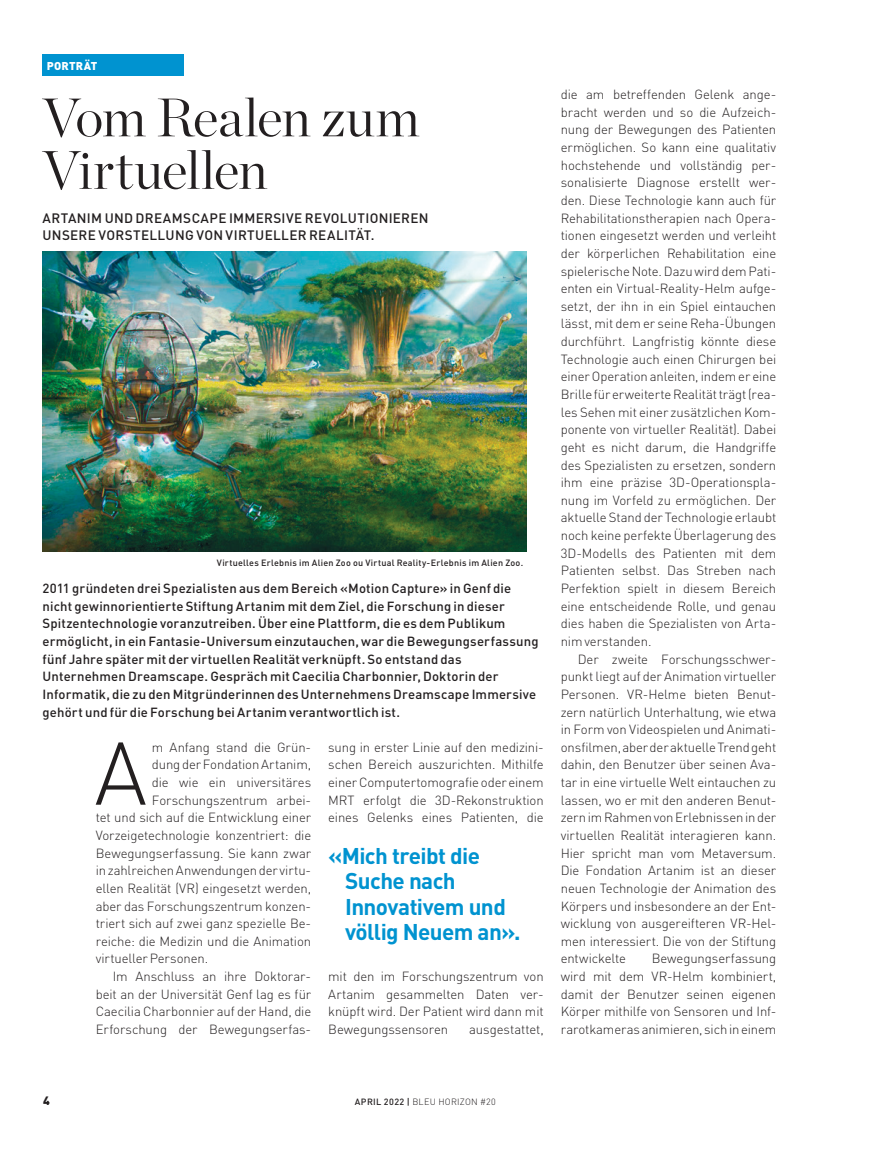
<style>
.page{position:relative;width:872px;height:1149px;background:#fff}
.page>*{position:absolute;margin:0;border:0;box-sizing:border-box;transform-origin:0 0}
.TXT_courant_lettrine{font:300 87.45px "DIN";color:#231f20}
.Titre_36_36_Chronicl{font:300 54px/52.5px "Chronicle Display";letter-spacing:-.015em;color:#231f20}
.Exergue_DIN_Bold_Ble{font:700 22.5px/25.5px "DIN";letter-spacing:-.03em;color:#0093d0}
.TXT_INTRO{font:500 13.5px/17.7px "DIN";letter-spacing:.025em;color:#231f20}
.TXT_courant_DEUTSCH{font:300 13.2px/17.7px "DIN";letter-spacing:-.01em;color:#231f20;text-align:justify}
.Chapeau___Intro_DEUT{font:500 13.2px/17.7px "DIN";letter-spacing:.01em;color:#231f20}
.TXT_courant_lettrine-2{font:300 13.2px "DIN";letter-spacing:-.01em;color:#231f20}
.t1{font:900 12px "DIN";color:#231f20}
.t2{font:900 11.25px "DIN";letter-spacing:.02em;color:#fff}
.légende_photo{font:500 9px "DIN";letter-spacing:.025em;color:#231f20}
.t3{font:300 9px "DIN";letter-spacing:.03em;color:#231f20}
.s1{font-weight:500}
</style>
<div class="page">
<div style="left:43px;top:54px;width:141px;height:22px;background:#0093d0"></div>
<img style="left:43px;top:251px;width:484px;height:300px">
<p class="t2" style="left:47px;top:58px;width:52px">PORTRÄT</p>
<p class="Titre_36_36_Chronicl" style="left:43px;top:87px;width:378px">Vom Realen zum<br>Virtuellen</p>
<p class="TXT_INTRO" style="left:43px;top:208px;width:387px">ARTANIM UND DREAMSCAPE IMMERSIVE REVOLUTIONIEREN<br>UNSERE VORSTELLUNG VON VIRTUELLER REALITÄT.</p>
<p class="légende_photo" style="left:217px;top:557px;width:308px">Virtuelles Erlebnis im Alien Zoo ou Virtual Reality-Erlebnis im Alien Zoo.</p>
<p class="Chapeau___Intro_DEUT" style="left:43px;top:578px;width:497px">2011 gründeten drei Spezialisten aus dem Bereich «Motion Capture» in Genf die nicht gewinnorientierte Stiftung Artanim mit dem Ziel, die Forschung in dieser Spitzentechnologie voranzutreiben. Über eine Plattform, die es dem Publikum ermöglicht, in ein Fantasie-Universum einzutauchen, war die Bewegungserfassung fünf Jahre später mit der virtuellen Realität verknüpft. So entstand das Unternehmen Dreamscape. Gespräch mit Caecilia Charbonnier, Doktorin der Informatik, die zu den Mitgründerinnen des Unternehmens Dreamscape Immersive gehört und für die Forschung bei Artanim verantwortlich ist.</p>
<p class="TXT_courant_lettrine" style="left:94px;top:719px;width:54px">A</p>
<p class="TXT_courant_lettrine-2" style="left:152px;top:738px;width:161px">m Anfang stand die Grün-</p>
<p class="TXT_courant_lettrine-2" style="left:152px;top:756px;width:161px">dung der Fondation Artanim,</p>
<p class="TXT_courant_lettrine-2" style="left:152px;top:774px;width:161px">die wie ein universitäres</p>
<p class="TXT_courant_lettrine-2" style="left:152px;top:791px;width:161px">Forschungszentrum arbei-</p>
<p class="TXT_courant_lettrine-2" style="left:96px;top:809px;width:217px">tet und sich auf die Entwicklung einer</p>
<p class="TXT_courant_lettrine-2" style="left:96px;top:826px;width:217px">Vorzeigetechnologie konzentriert: die</p>
<p class="TXT_courant_lettrine-2" style="left:96px;top:844px;width:217px">Bewegungserfassung. Sie kann zwar</p>
<p class="TXT_courant_lettrine-2" style="left:96px;top:862px;width:217px">in zahlreichen Anwendungen der virtu-</p>
<p class="TXT_courant_lettrine-2" style="left:96px;top:879px;width:217px">ellen Realität (VR) eingesetzt werden,</p>
<p class="TXT_courant_lettrine-2" style="left:96px;top:897px;width:217px">aber das Forschungszentrum konzen-</p>
<p class="TXT_courant_lettrine-2" style="left:96px;top:915px;width:217px">triert sich auf zwei ganz spezielle Be-</p>
<p class="TXT_courant_lettrine-2" style="left:96px;top:932px;width:217px">reiche: die Medizin und die Animation</p>
<p class="TXT_courant_lettrine-2" style="left:96px;top:950px;width:114px">virtueller Personen.</p>
<p class="TXT_courant_DEUTSCH" style="left:96px;top:967px;width:217px;text-indent:17px">Im Anschluss an ihre Doktorar&shy;beit an der Universität Genf lag es für Caecilia Charbonnier auf der Hand, die Erforschung der Bewegungserfas-</p>
<p class="TXT_courant_DEUTSCH" style="left:328px;top:738px;width:217px">sung in erster Linie auf den medizini&shy;schen Bereich auszurichten. Mithilfe einer Computertomografie oder einem MRT erfolgt die 3D-Rekonstruktion eines Gelenks eines Patienten, die</p>
<p class="Exergue_DIN_Bold_Ble" style="left:345px;top:841px;width:177px;text-indent:-17px">«Mich treibt die<br>Suche nach<br>Innovativem und völlig Neuem an».</p>
<p class="TXT_courant_DEUTSCH" style="left:328px;top:967px;width:217px">mit den im Forschungszentrum von Artanim gesammelten Daten ver&shy;knüpft wird. Der Patient wird dann mit Bewegungssensoren</p>
<p class="TXT_courant_DEUTSCH" style="left:469px;top:1019px;width:76px">ausgestattet,</p>
<p class="TXT_courant_DEUTSCH" style="left:561px;top:85px;width:217px">die am betreffenden Gelenk ange&shy;bracht werden und so die Aufzeich&shy;nung der Bewegungen des Patienten ermöglichen. So kann eine qualitativ hochstehende und vollständig per&shy;sonalisierte Diagnose erstellt wer&shy;den. Diese Technologie kann auch für Rehabilitationstherapien nach Opera&shy;tionen eingesetzt werden und verleiht der körperlichen Rehabilitation eine spielerische Note. Dazu wird dem Pati&shy;enten ein Virtual-Reality-Helm aufge&shy;setzt, der ihn in ein Spiel eintauchen lässt, mit dem er seine Reha-Übungen durchführt. Langfristig könnte diese Technologie auch einen Chirurgen bei einer Operation anleiten, indem er eine Brille für erweiterte Realität trägt (rea&shy;les Sehen mit einer zusätzlichen Kom&shy;ponente von virtueller Realität). Dabei geht es nicht darum, die Handgriffe des Spezialisten zu ersetzen, sondern ihm eine präzise 3D-Operationspla&shy;nung im Vorfeld zu ermöglichen. Der aktuelle Stand der Technologie erlaubt noch keine perfekte Überlagerung des 3D-Modells des Patienten mit dem Patienten selbst. Das Streben nach Perfektion spielt in diesem Bereich eine entscheidende Rolle, und genau dies haben die Spezialisten von Arta&shy;nim verstanden.</p>
<p class="TXT_courant_DEUTSCH" style="left:561px;top:649px;width:217px;text-indent:17px">Der zweite Forschungsschwer&shy;punkt liegt auf der Animation virtueller Personen. VR-Helme bieten Benut&shy;zern natürlich Unterhaltung, wie etwa in Form von Videospielen und Animati&shy;onsfilmen, aber der aktuelle Trend geht dahin, den Benutzer über seinen Ava&shy;tar in eine virtuelle Welt eintauchen zu lassen, wo er mit den anderen Benut&shy;zern im Rahmen von Erlebnissen in der virtuellen Realität interagieren kann.<br>Hier spricht man vom Metaversum.<br>Die Fondation Artanim ist an dieser neuen Technologie der Animation des Körpers und insbesondere an der Ent&shy;wicklung von ausgereifteren VR-Hel&shy;men interessiert. Die von der Stiftung entwickelte</p>
<p class="TXT_courant_DEUTSCH" style="left:561px;top:949px;width:217px;text-indent:91px">Bewegungserfassung wird mit dem VR-Helm kombiniert, damit der Benutzer seinen eigenen Körper mithilfe von Sensoren und Inf&shy;rarotkameras animieren, sich in einem</p>
<p class="t1" style="left:43px;top:1091px;width:8px">4</p>
<p class="t3" style="left:355px;top:1095px;width:143px"><span class="s1">APRIL 2022 |</span> BLEU HORIZON #20</p>
</div>
